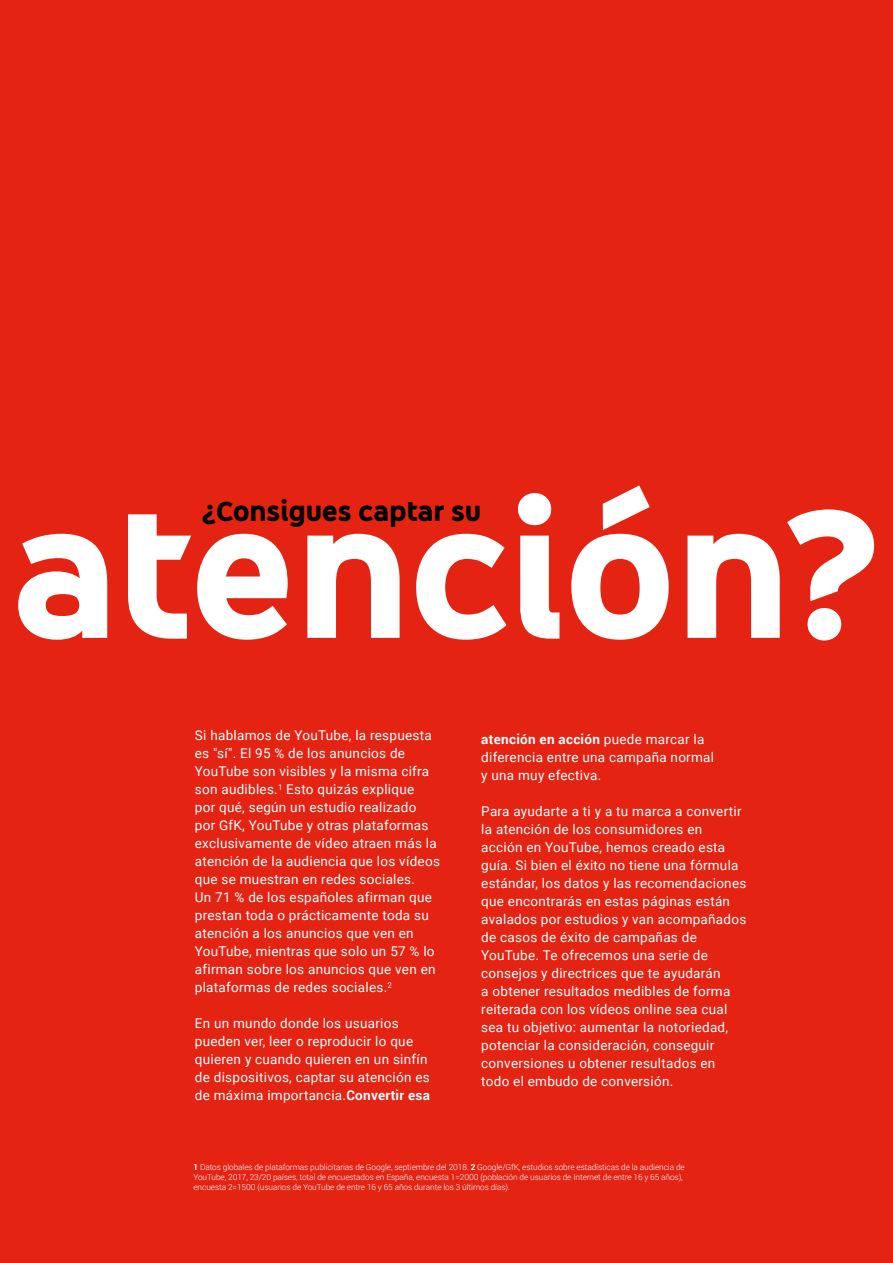
<style>
.page{position:relative;width:893px;height:1263px;background:#e42313}
.page>*{position:absolute;margin:0;border:0;box-sizing:border-box;transform-origin:0 0}
.t1{font:700 204.45px "YT Sans";letter-spacing:.005em;color:#fff;scale:1.04 1}
.t2{font:700 30.6px "YT Sans";letter-spacing:.005em;color:#000;scale:1.04 1}
.t3{font:13.5px/18px "Roboto";letter-spacing:.02em;color:#fff}
.t4{font:300 8.25px/9.8px "Roboto";letter-spacing:-.01em;color:#fff}
.s1{font-weight:700}
</style>
<div class="page">
<h1 class="t1" style="left:12px;top:423px;width:838px">atención?</h1>
<h2 class="t2" style="left:201px;top:489px;width:270px">¿Consigues captar su</h2>
<p class="t3" style="left:195px;top:726px;width:247px">Si hablamos de YouTube, la respuesta es "sí". El 95 % de los anuncios de YouTube son visibles y la misma cifra son audibles.<sup>1</sup> Esto quizás explique<br>por qué, según un estudio realizado por GfK, YouTube y otras plataformas exclusivamente de vídeo atraen más la atención de la audiencia que los vídeos que se muestran en redes sociales.<br>Un 71 % de los españoles afirman que prestan toda o prácticamente toda su atención a los anuncios que ven en YouTube, mientras que solo un 57 % lo afirman sobre los anuncios que ven en plataformas de redes sociales.<sup>2</sup></p>
<p class="t3" style="left:195px;top:1014px;width:237px">En un mundo donde los usuarios pueden ver, leer o reproducir lo que quieren y cuando quieren en un sinfín de dispositivos, captar su atención es de máxima importancia.<span class="s1">Convertir esa</span></p>
<p class="t3" style="left:481px;top:730px;width:234px"><span class="s1">atención en acción</span> puede marcar la diferencia entre una campaña normal y una muy efectiva.</p>
<p class="t3" style="left:481px;top:802px;width:267px">Para ayudarte a ti y a tu marca a convertir la atención de los consumidores en acción en YouTube, hemos creado esta guía. Si bien el éxito no tiene una fórmula estándar, los datos y las recomendaciones que encontrarás en estas páginas están avalados por estudios y van acompañados de casos de éxito de campañas de YouTube. Te ofrecemos una serie de consejos y directrices que te ayudarán<br>a obtener resultados medibles de forma reiterada con los vídeos online sea cual sea tu objetivo: aumentar la notoriedad, potenciar la consideración, conseguir conversiones u obtener resultados en todo el embudo de conversión.</p>
<p class="t4" style="left:193px;top:1162px;width:493px"><span class="s1">1</span> Datos globales de plataformas publicitarias de Google, septiembre del 2018. <span class="s1">2</span> Google/GfK, estudios sobre estadísticas de la audiencia de<br>YouTube, 2017, 23/20 países, total de encuestados en España, encuesta 1=2000 (población de usuarios de Internet de entre 16 y 65 años), encuesta 2=1500 (usuarios de YouTube de entre 16 y 65 años durante los 3 últimos días).</p>
</div>
